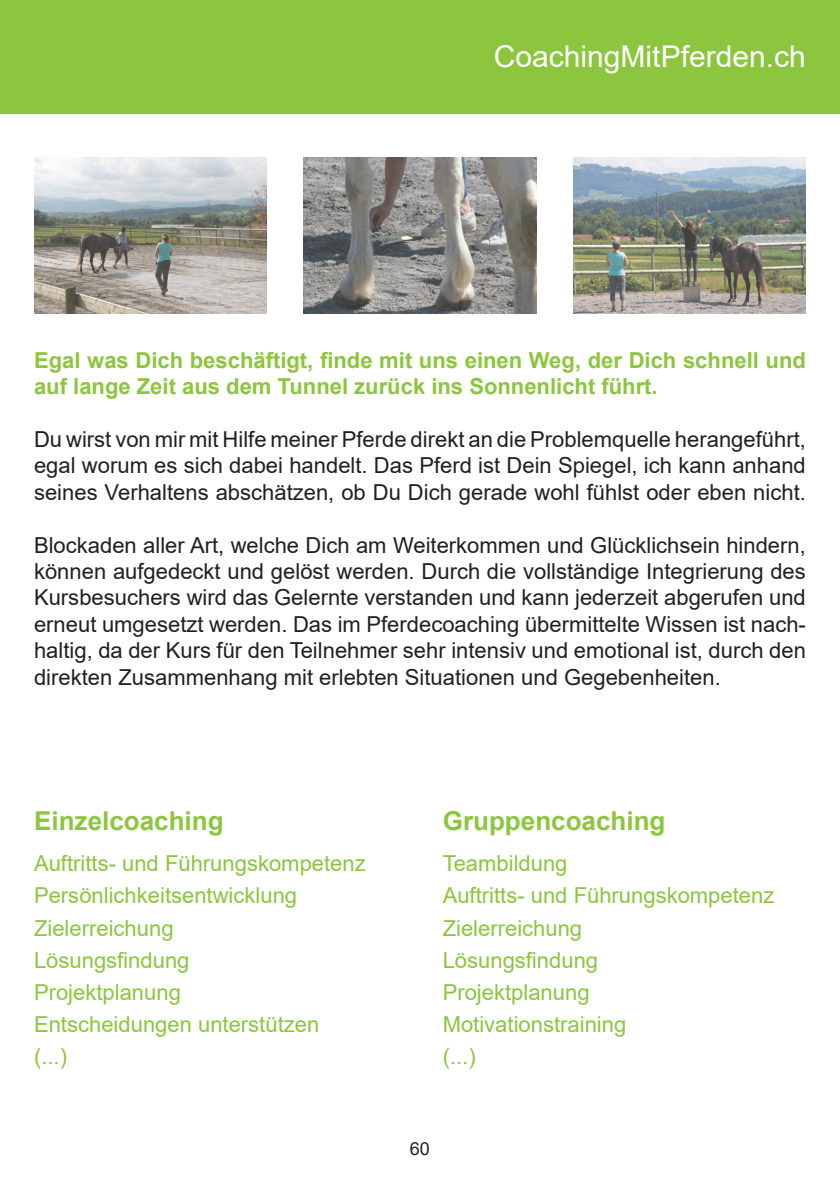
<style>
.page{position:relative;width:840px;height:1191px;background:#fff}
.page>*{position:absolute;margin:0;border:0;box-sizing:border-box;transform-origin:0 0}
.t1{font:30px "Arial";color:#fff}
.t2{font:700 26px "Arial";color:#8bc63e}
.t3{font:22px/26.4px "Arial";color:#231f20;text-align:justify}
.t4{font:22px "Arial";color:#8bc63e}
.t5{font:700 22px/26.4px "Arial";color:#8bc63e}
.t6{font:18px "Arial";color:#231f20}
</style>
<div class="page">
<div style="left:0;top:0;width:839px;height:113px;background:#8bc63e"></div>
<img style="left:34px;top:158px;width:232px;height:155px">
<img style="left:303px;top:158px;width:233px;height:155px">
<img style="left:573px;top:158px;width:232px;height:155px">
<h1 class="t1" style="left:493px;top:36px;width:313px">CoachingMitPferden.ch</h1>
<p class="t5" style="left:34px;top:347px;width:773px">Egal was Dich beschäftigt, finde mit uns einen Weg, der Dich schnell und auf lange Zeit aus dem Tunnel zurück ins Sonnenlicht führt.</p>
<p class="t3" style="left:34px;top:426px;width:773px">Du wirst von mir mit Hilfe meiner Pferde direkt an die Problemquelle herangeführt, egal worum es sich dabei handelt. Das Pferd ist Dein Spiegel, ich kann anhand seines Verhaltens abschätzen, ob Du Dich gerade wohl fühlst oder eben nicht.</p>
<p class="t3" style="left:34px;top:531px;width:773px">Blockaden aller Art, welche Dich am Weiterkommen und Glücklichsein hindern, können aufgedeckt und gelöst werden. Durch die vollständige Integrierung des Kursbesuchers wird das Gelernte verstanden und kann jederzeit abgerufen und erneut umgesetzt werden. Das im Pferdecoaching übermittelte Wissen ist nach&shy;haltig, da der Kurs für den Teilnehmer sehr intensiv und emotional ist, durch den direkten Zusammenhang mit erlebten Situationen und Gegebenheiten.</p>
<p class="t2" style="left:34px;top:802px;width:191px">Einzelcoaching</p>
<p class="t4" style="left:34px;top:848px;width:333px">Auftritts- und Führungskompetenz</p>
<p class="t4" style="left:34px;top:880px;width:264px">Persönlichkeitsentwicklung</p>
<p class="t4" style="left:34px;top:912px;width:141px">Zielerreichung</p>
<p class="t4" style="left:34px;top:944px;width:157px">Lösungsfindung</p>
<p class="t4" style="left:34px;top:976px;width:148px">Projektplanung</p>
<p class="t4" style="left:34px;top:1009px;width:286px">Entscheidungen unterstützen</p>
<p class="t4" style="left:34px;top:1041px;width:35px">(...)</p>
<p class="t2" style="left:442px;top:802px;width:224px">Gruppencoaching</p>
<p class="t4" style="left:442px;top:848px;width:126px">Teambildung</p>
<p class="t4" style="left:442px;top:880px;width:333px">Auftritts- und Führungskompetenz</p>
<p class="t4" style="left:442px;top:912px;width:141px">Zielerreichung</p>
<p class="t4" style="left:442px;top:944px;width:157px">Lösungsfindung</p>
<p class="t4" style="left:442px;top:976px;width:148px">Projektplanung</p>
<p class="t4" style="left:442px;top:1009px;width:185px">Motivationstraining</p>
<p class="t4" style="left:442px;top:1041px;width:34px">(...)</p>
<p class="t6" style="left:410px;top:1136px;width:22px">60</p>
</div>
